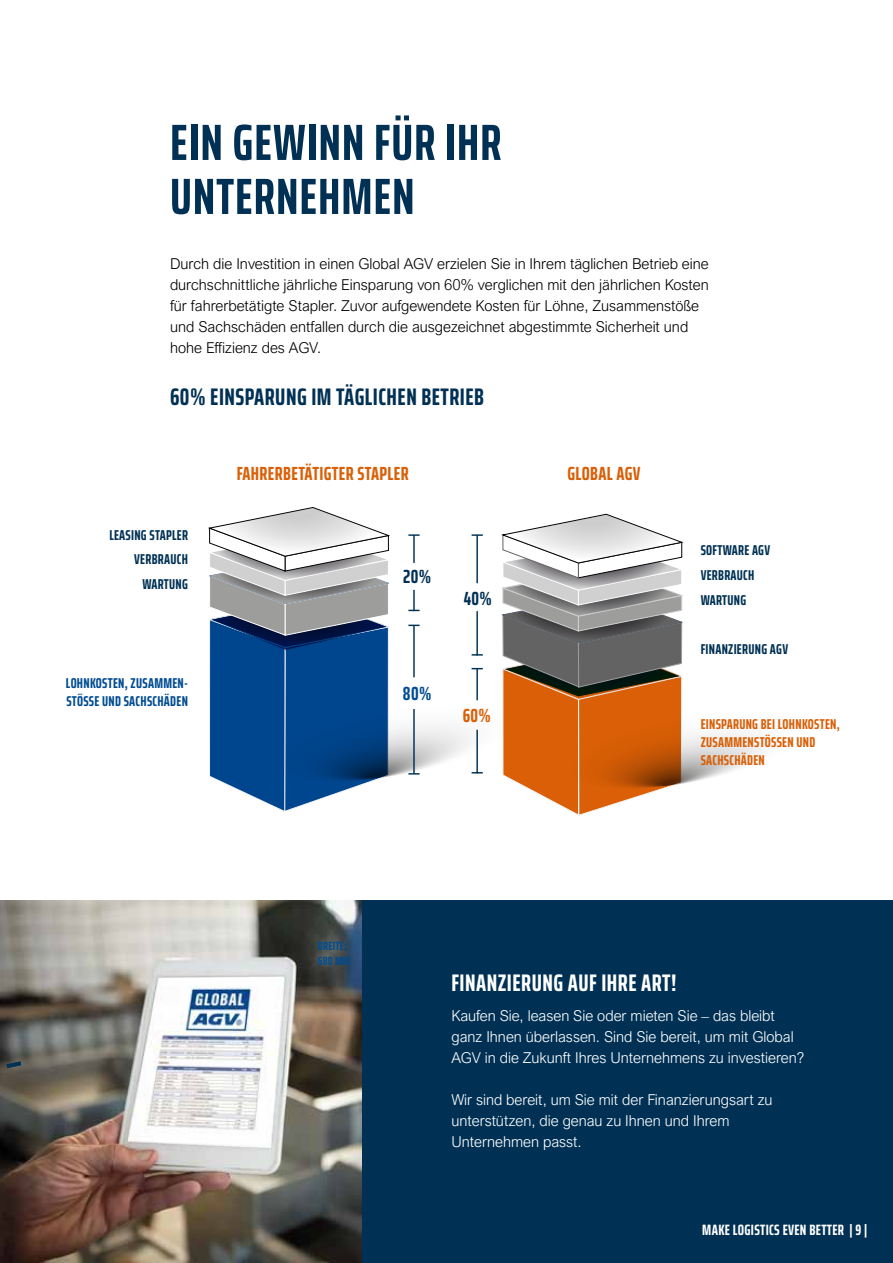
<style>
.page{position:relative;width:893px;height:1263px;background:#fff}
.page>*{position:absolute;margin:0;border:0;box-sizing:border-box;transform-origin:0 0}
.t1{font:700 extra-condensed 51px/54px "Saira";letter-spacing:.02em;color:#003154}
.t2{font:700 extra-condensed 24px "Saira";letter-spacing:.02em;color:#003154}
.t3{font:700 extra-condensed 24px "Saira";letter-spacing:.02em;color:#fff}
.t4{font:700 extra-condensed 19.05px "Saira";letter-spacing:.02em;color:#da5f06}
.t5{font:700 extra-condensed 19.05px "Saira";color:#003154}
.t6{font:700 extra-condensed 19.05px "Saira";color:#004c93}
.t7{font:300 15px/21px "Arial Nova";color:#000}
.t8{font:300 15px/21px "Arial Nova";color:#fff}
.t9{font:700 extra-condensed 15px "Saira";letter-spacing:.02em;color:#fff}
.t10{font:700 extra-condensed 14.25px/24.8px "Saira";letter-spacing:.02em;color:#003154}
.t11{font:700 extra-condensed 14.25px/18px "Saira";letter-spacing:.02em;color:#da5f06}
.t12{font:700 extra-condensed 14.25px/18px "Saira";letter-spacing:.02em;color:#004c93}
.t13{font:700 extra-condensed 12px/14.4px "Saira";letter-spacing:.02em;color:#004c93}
</style>
<div class="page">
<div style="left:361px;top:901px;width:532px;height:362px;background:#003154"></div>
<img style="left:1px;top:901px;width:360px;height:362px">
<svg style="left:209px;top:507px;width:554px;height:308px"></svg>
<svg style="left:7px;top:1061px;width:14px;height:7px"></svg>
<img style="left:0;top:901px;width:1px;height:362px">
<h1 class="t1" style="left:170px;top:115px;width:333px">EIN GEWINN FÜR IHR<br>UNTERNEHMEN</h1>
<p class="t7" style="left:170px;top:253px;width:540px">Durch die Investition in einen Global AGV erzielen Sie in Ihrem täglichen Betrieb eine durchschnittliche jährliche Einsparung von 60% verglichen mit den jährlichen Kosten für fahrerbetätigte Stapler. Zuvor aufgewendete Kosten für Löhne, Zusammenstöße und Sachschäden entfallen durch die ausgezeichnet abgestimmte Sicherheit und hohe Effizienz des AGV.</p>
<h2 class="t2" style="left:170px;top:379px;width:315px">60% EINSPARUNG IM TÄGLICHEN BETRIEB</h2>
<p class="t10" style="left:109px;top:522px;width:80px;text-align:right">LEASING STAPLER<br>VERBRAUCH<br>WARTUNG</p>
<p class="t12" style="left:66px;top:674px;width:124px">LOHNKOSTEN, ZUSAMMEN-<br>STÖSSE UND SACHSCHÄDEN</p>
<p class="t4" style="left:237px;top:459px;width:174px">FAHRERBETÄTIGTER STAPLER</p>
<p class="t5" style="left:403px;top:562px;width:29px">20%</p>
<p class="t5" style="left:464px;top:584px;width:30px">40%</p>
<p class="t6" style="left:403px;top:679px;width:30px">80%</p>
<p class="t4" style="left:463px;top:701px;width:30px">60%</p>
<p class="t4" style="left:567px;top:459px;width:75px">GLOBAL AGV</p>
<p class="t10" style="left:701px;top:538px;width:71px">SOFTWARE AGV<br>VERBRAUCH<br>WARTUNG</p>
<p class="t10" style="left:701px;top:637px;width:89px">FINANZIERUNG AGV</p>
<p class="t11" style="left:701px;top:714px;width:141px">EINSPARUNG BEI LOHNKOSTEN,<br>ZUSAMMENSTÖSSEN UND<br>SACHSCHÄDEN</p>
<p class="t13" style="left:318px;top:939px;width:34px">BREITE:<br>680 MM</p>
<h2 class="t3" style="left:451px;top:964px;width:227px">FINANZIERUNG AUF IHRE ART!</h2>
<p class="t8" style="left:451px;top:1005px;width:354px">Kaufen Sie, leasen Sie oder mieten Sie – das bleibt ganz Ihnen überlassen. Sind Sie bereit, um mit Global<br>AGV in die Zukunft Ihres Unternehmens zu investieren?</p>
<p class="t8" style="left:451px;top:1089px;width:323px">Wir sind bereit, um Sie mit der Finanzierungsart zu unterstützen, die genau zu Ihnen und Ihrem<br>Unternehmen passt.</p>
<p class="t9" style="left:702px;top:1219px;width:167px">MAKE LOGISTICS EVEN BETTER | 9 |</p>
</div>
